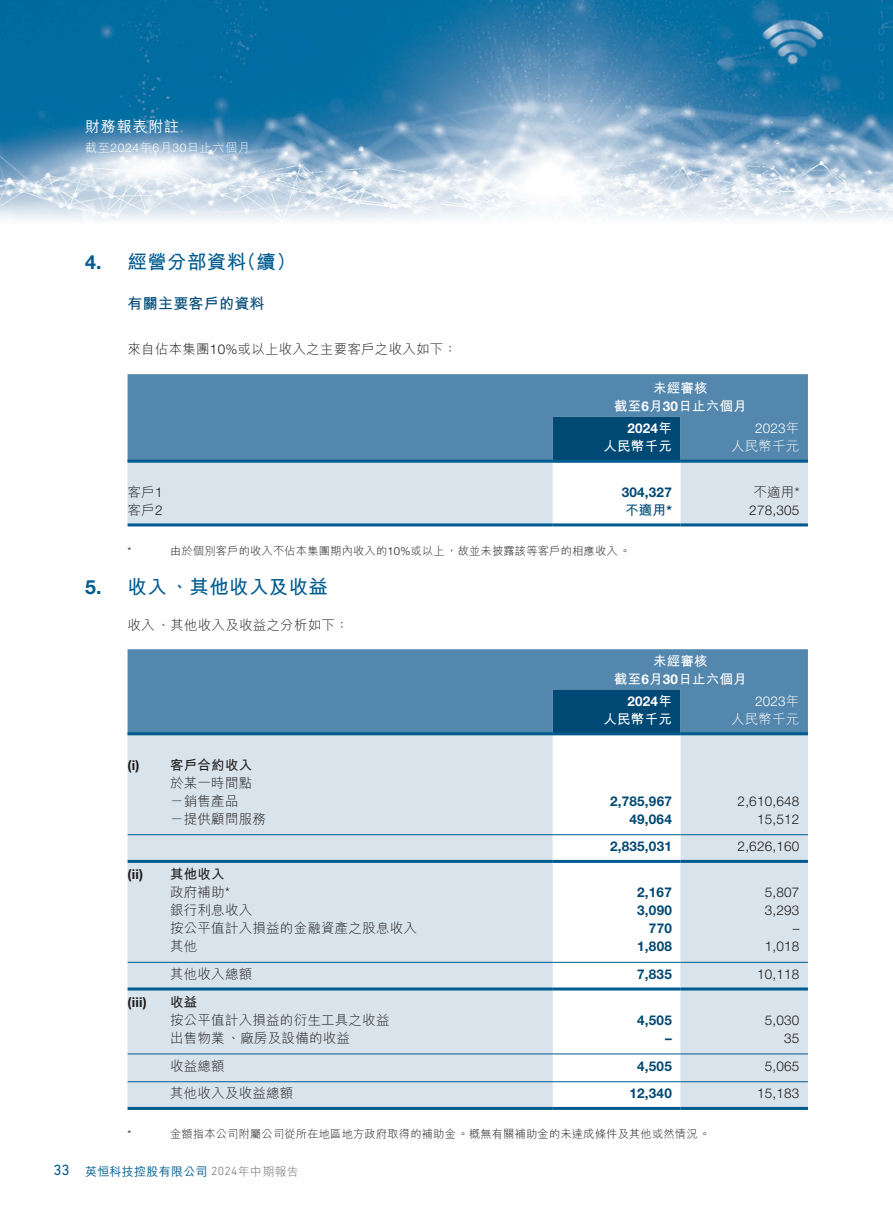
<style>
.page{position:relative;width:893px;height:1212px;background:#fff}
.page>*{position:absolute;margin:0;border:0;box-sizing:border-box;transform-origin:0 0}
.t1{font:700 19.5px "M Hei HK";letter-spacing:.015em;color:#005b8f}
.t2{font:700 19.5px "Helvetica Neue LT Pro";color:#005b8f}
.t3{font:700 15px "M Hei HK";letter-spacing:.015em;color:#004975}
.t4{font:500 15px "M Hei HK";letter-spacing:.055em;color:#fff}
.t5{font:15px "DIN Next LT Pro";color:#005b8f}
.t6{font:300 13.5px "M Hei HK";letter-spacing:.015em;color:#1c1c1b}
.t7{font:700 13.5px "Helvetica Neue LT Pro";letter-spacing:.015em;color:#004975}
.t8{font:300 13.5px "Helvetica Neue LT Pro";letter-spacing:.015em;color:#1c1c1b}
.t9{font:700 13.5px/18px "M Hei HK";letter-spacing:.015em;color:#fff;text-align:center}
.t10{font:700 13.5px "M Hei HK";letter-spacing:.015em;color:#1c1c1b}
.t11{font:700 13.5px "Helvetica Neue LT Pro";color:#1c1c1b}
.t12{font:300 13.5px "Helvetica Neue LT Pro";letter-spacing:.015em;color:#fff}
.t13{font:700 13.5px "Helvetica Neue LT Pro";letter-spacing:.015em;color:#fff}
.t14{font:300 13.5px "M Hei HK";letter-spacing:.015em;color:#fff}
.t15{font:700 13.5px "M Hei HK";color:#004975}
.t16{font:500 12px "M Hei HK";letter-spacing:.025em;color:#005b8f}
.t17{font:300 12px "M Hei HK";letter-spacing:.055em;color:#fff}
.t18{font:300 11.25px "M Hei HK";letter-spacing:.015em;color:#1c1c1b}
.t19{font:300 11.25px "Helvetica Neue LT Pro";color:#1c1c1b}
.s1{font-family:"Helvetica Neue LT Pro"}
.s2{font-family:"M Hei HK"}
.s3{font-family:"DIN Next LT Pro";font-weight:300;color:#6f6f6f}
.s4{font-weight:300;color:#6f6f6f}
</style>
<div class="page">
<img style="left:0;top:0;width:893px;height:1110px">
<div style="left:128px;top:374px;width:680px;height:43px;background:#5487ad"></div>
<svg style="left:128px;top:417px;width:680px;height:106px;background:#9ebacf"></svg>
<hr style="left:128px;top:460px;width:425px;height:3px;background:#005b8f">
<hr style="left:553px;top:460px;width:127px;height:3px;background:#005b8f">
<hr style="left:680px;top:460px;width:128px;height:3px;background:#005b8f">
<hr style="left:128px;top:523px;width:425px;height:3px;background:#005b8f">
<hr style="left:553px;top:523px;width:127px;height:3px;background:#005b8f">
<hr style="left:680px;top:523px;width:128px;height:3px;background:#005b8f">
<div style="left:128px;top:649px;width:680px;height:83px;background:#5487ad"></div>
<svg style="left:128px;top:735px;width:680px;height:372px;background:#dce5ed"></svg>
<svg style="left:553px;top:689px;width:127px;height:171px"></svg>
<hr style="left:128px;top:732px;width:425px;height:3px;background:#005b8f">
<hr style="left:553px;top:732px;width:127px;height:3px;background:#005b8f">
<hr style="left:680px;top:732px;width:128px;height:3px;background:#005b8f">
<hr style="left:128px;top:834px;width:425px;height:1px;background:#005b8f">
<hr style="left:553px;top:834px;width:127px;height:1px;background:#005b8f">
<hr style="left:680px;top:834px;width:128px;height:1px;background:#005b8f">
<hr style="left:128px;top:860px;width:425px;height:3px;background:#005b8f">
<hr style="left:553px;top:860px;width:127px;height:3px;background:#005b8f">
<hr style="left:680px;top:860px;width:128px;height:3px;background:#005b8f">
<hr style="left:128px;top:962px;width:425px;height:1px;background:#005b8f">
<hr style="left:553px;top:962px;width:127px;height:1px;background:#005b8f">
<hr style="left:680px;top:962px;width:128px;height:1px;background:#005b8f">
<hr style="left:128px;top:987px;width:425px;height:3px;background:#005b8f">
<hr style="left:553px;top:987px;width:127px;height:3px;background:#005b8f">
<hr style="left:680px;top:987px;width:128px;height:3px;background:#005b8f">
<hr style="left:128px;top:1053px;width:425px;height:1px;background:#005b8f">
<hr style="left:553px;top:1053px;width:127px;height:1px;background:#005b8f">
<hr style="left:680px;top:1053px;width:128px;height:1px;background:#005b8f">
<hr style="left:128px;top:1081px;width:425px;height:1px;background:#005b8f">
<hr style="left:553px;top:1081px;width:127px;height:1px;background:#005b8f">
<hr style="left:680px;top:1081px;width:128px;height:1px;background:#005b8f">
<hr style="left:128px;top:1107px;width:425px;height:3px;background:#005b8f">
<hr style="left:553px;top:1107px;width:127px;height:3px;background:#005b8f">
<hr style="left:680px;top:1107px;width:128px;height:3px;background:#005b8f">
<p class="t4" style="left:85px;top:116px;width:96px">財務報表附註</p>
<p class="t17" style="left:85px;top:139px;width:166px">截至<span class="s1">2024</span>年<span class="s1">6</span>月<span class="s1">30</span>日止六個月</p>
<p class="t5" style="left:54px;top:1161px;width:18px">33</p>
<h1 class="t2" style="left:85px;top:250px;width:18px">4.</h1>
<h1 class="t2" style="left:85px;top:574px;width:18px">5.</h1>
<h1 class="t1" style="left:128px;top:248px;width:120px">經營分部資料</h1>
<h1 class="t1" style="left:237px;top:248px;width:61px">（續(</h1>
<p class="t3" style="left:128px;top:293px;width:139px">有關主要客戶的資料</p>
<p class="t6" style="left:128px;top:340px;width:331px">來自佔本集團<span class="s1">10%</span>或以上收入之主要客戶之收入如下：</p>
<p class="t6" style="left:128px;top:482px;width:36px">客戶<span class="s1">1</span></p>
<p class="t6" style="left:128px;top:500px;width:36px">客戶<span class="s1">2</span></p>
<p class="t9" style="left:614px;top:378px;width:134px">未經審核<br>截至月<span class="s1">6 30</span>日止六個月</p>
<p class="t13" style="left:627px;top:420px;width:46px">2024<span class="s2">年</span></p>
<p class="t12" style="left:755px;top:420px;width:46px">2023<span class="s2">年</span></p>
<p class="t9" style="left:603px;top:436px;width:70px">人民幣千元</p>
<p class="t14" style="left:731px;top:437px;width:70px">人民幣千元</p>
<p class="t7" style="left:622px;top:484px;width:52px">304,327</p>
<p class="t6" style="left:753px;top:482px;width:47px">不適用<span class="s1">*</span></p>
<p class="t15" style="left:625px;top:500px;width:48px">不適用<span class="s1">*</span></p>
<p class="t8" style="left:749px;top:502px;width:52px">278,305</p>
<p class="t18" style="left:170px;top:542px;width:462px">由於個別客戶的收入不佔本集團期內收入的<span class="s1">10%</span>或以上，故並未披露該等客戶的相應收入。</p>
<p class="t19" style="left:128px;top:544px;width:5px">*</p>
<h1 class="t1" style="left:128px;top:572px;width:202px">收入、其他收入及收益</h1>
<p class="t6" style="left:128px;top:615px;width:223px">收入、其他收入及收益之分析如下：</p>
<p class="t11" style="left:128px;top:756px;width:13px">) i(</p>
<p class="t11" style="left:128px;top:866px;width:17px">i i( )</p>
<p class="t11" style="left:128px;top:994px;width:21px">(iii)</p>
<p class="t10" style="left:170px;top:755px;width:84px">客戶合約收入</p>
<p class="t6" style="left:170px;top:773px;width:84px">於某一時間點</p>
<p class="t6" style="left:170px;top:791px;width:70px">－銷售產品</p>
<p class="t6" style="left:170px;top:809px;width:97px">－提供顧問服務</p>
<p class="t10" style="left:170px;top:864px;width:56px">其他收入</p>
<p class="t6" style="left:170px;top:883px;width:61px">政府補助<span class="s1">*</span></p>
<p class="t6" style="left:170px;top:901px;width:84px">銀行利息收入</p>
<p class="t6" style="left:170px;top:919px;width:248px">按公平值計入損益的金融資產之股息收入</p>
<p class="t6" style="left:170px;top:937px;width:29px">其他</p>
<p class="t6" style="left:170px;top:964px;width:84px">其他收入總額</p>
<p class="t10" style="left:170px;top:992px;width:29px">收益</p>
<p class="t6" style="left:170px;top:1010px;width:221px">按公平值計入損益的衍生工具之收益</p>
<p class="t6" style="left:170px;top:1028px;width:181px">出售物業、廠房及設備的收益</p>
<p class="t6" style="left:170px;top:1056px;width:56px">收益總額</p>
<p class="t9" style="left:614px;top:651px;width:134px">未經審核<br>截至月<span class="s1">6 30</span>日止六個月</p>
<p class="t13" style="left:627px;top:693px;width:46px">2024<span class="s2">年</span></p>
<p class="t12" style="left:755px;top:693px;width:46px">2023<span class="s2">年</span></p>
<p class="t9" style="left:603px;top:709px;width:70px">人民幣千元</p>
<p class="t14" style="left:731px;top:709px;width:70px">人民幣千元</p>
<p class="t7" style="left:610px;top:792px;width:63px">2,785,967</p>
<p class="t8" style="left:738px;top:792px;width:63px">2,610,648</p>
<p class="t7" style="left:629px;top:810px;width:44px">49,064</p>
<p class="t8" style="left:757px;top:810px;width:44px">15,512</p>
<p class="t7" style="left:610px;top:838px;width:63px">2,835,031</p>
<p class="t8" style="left:738px;top:838px;width:63px">2,626,160</p>
<p class="t7" style="left:637px;top:884px;width:36px">2,167</p>
<p class="t8" style="left:765px;top:884px;width:36px">5,807</p>
<p class="t7" style="left:637px;top:902px;width:36px">3,090</p>
<p class="t8" style="left:765px;top:902px;width:36px">3,293</p>
<p class="t7" style="left:649px;top:920px;width:24px">770</p>
<p class="t8" style="left:793px;top:920px;width:8px">–</p>
<p class="t7" style="left:637px;top:938px;width:36px">1,808</p>
<p class="t8" style="left:765px;top:938px;width:36px">1,018</p>
<p class="t7" style="left:637px;top:966px;width:36px">7,835</p>
<p class="t8" style="left:757px;top:966px;width:44px">10,118</p>
<p class="t7" style="left:637px;top:1012px;width:36px">4,505</p>
<p class="t8" style="left:765px;top:1012px;width:36px">5,030</p>
<p class="t7" style="left:665px;top:1030px;width:8px">–</p>
<p class="t8" style="left:784px;top:1030px;width:17px">35</p>
<p class="t7" style="left:637px;top:1057px;width:36px">4,505</p>
<p class="t8" style="left:765px;top:1057px;width:36px">5,065</p>
<p class="t19" style="left:128px;top:1127px;width:5px">*</p>
<p class="t6" style="left:170px;top:1084px;width:125px">其他收入及收益總額</p>
<p class="t18" style="left:170px;top:1126px;width:542px">金額指本公司附屬公司從所在地區地方政府取得的補助金。概無有關補助金的未達成條件及其他或然情況。</p>
<p class="t7" style="left:629px;top:1085px;width:44px">12,340</p>
<p class="t8" style="left:757px;top:1085px;width:44px">15,183</p>
<p class="t16" style="left:85px;top:1163px;width:215px">英恒科技控股有限公司 <span class="s3">2024</span><span class="s4">年中期報告</span></p>
</div>
